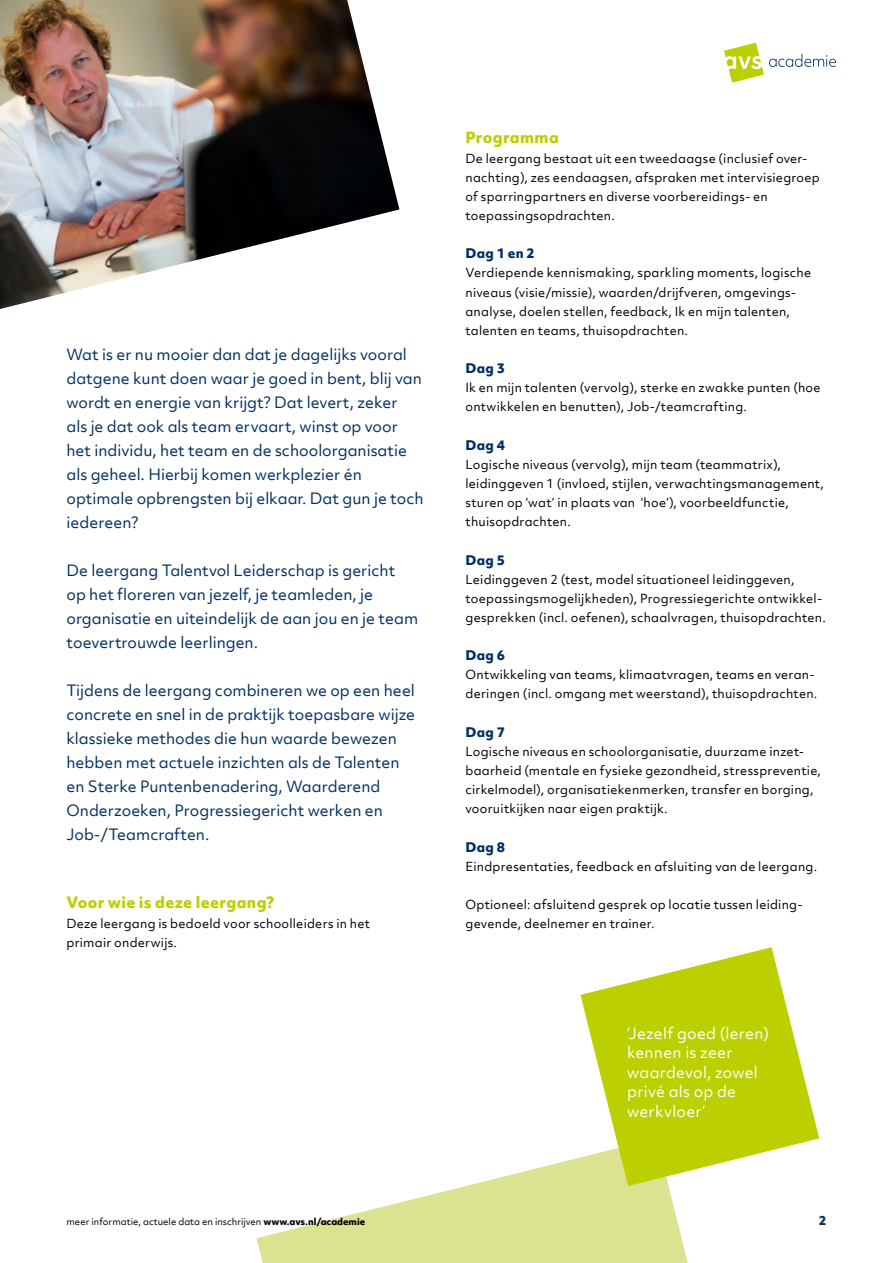
<style>
.page{position:relative;width:893px;height:1263px;background:#fff}
.page>*{position:absolute;margin:0;border:0;box-sizing:border-box;transform-origin:0 0}
.t1{font:15px/24px "Objektiv Mk 2";color:#003063}
.t2{font:15px/19.5px "Objektiv Mk 2";letter-spacing:.015em;color:#fff}
.t3{font:800 15px "Objektiv Mk 2";letter-spacing:.025em;color:#bccf00}
.t4{font:800 12.75px "Objektiv Mk 2";letter-spacing:.025em;color:#003063}
.t5{font:12px/19.2px "Objektiv Mk 2";letter-spacing:.02em;color:#000}
.t6{font:800 12px "Objektiv Mk 2";color:#003063}
.t7{font:9px "Objektiv Mk 2";color:#000}
.s1{font-weight:800}
</style>
<div class="page">
<svg style="left:256px;top:1157px;width:432px;height:106px;fill:#dbe390"></svg>
<svg style="left:580px;top:947px;width:239px;height:239px;fill:#bccf00"></svg>
<svg style="left:724px;top:43px;width:112px;height:40px"></svg>
<img style="left:0;top:0;width:399px;height:309px">
<p class="t1" style="left:66px;top:342px;width:359px">Wat is er nu mooier dan dat je dagelijks vooral datgene kunt doen waar je goed in bent, blij van wordt en energie van krijgt? Dat levert, zeker<br>als je dat ook als team ervaart, winst op voor het individu, het team en de schoolorganisatie als geheel. Hierbij komen werkplezier én optimale opbrengsten bij elkaar. Dat gun je toch iedereen?</p>
<p class="t1" style="left:66px;top:558px;width:353px">De leergang Talentvol Leiderschap is gericht op het floreren van jezelf, je teamleden, je organisatie en uiteindelijk de aan jou en je team toevertrouwde leerlingen.</p>
<p class="t1" style="left:66px;top:678px;width:350px">Tijdens de leergang combineren we op een heel concrete en snel in de praktijk toepasbare wijze klassieke methodes die hun waarde bewezen hebben met actuele inzichten als de Talenten en Sterke Puntenbenadering, Waarderend Onderzoeken, Progressiegericht werken en Job-/Teamcraften.</p>
<p class="t3" style="left:66px;top:892px;width:209px">Voor wie is deze leergang?</p>
<p class="t5" style="left:66px;top:914px;width:305px">Deze leergang is bedoeld voor schoolleiders in het primair onderwijs.</p>
<p class="t3" style="left:465px;top:126px;width:95px">Programma</p>
<p class="t5" style="left:465px;top:148px;width:356px">De leergang bestaat uit een tweedaagse (inclusief over&shy;nachting), zes eendaagsen, afspraken met intervisiegroep of sparringpartners en diverse voorbereidings- en toepassingsopdrachten.</p>
<p class="t4" style="left:465px;top:244px;width:71px">Dag 1 en 2</p>
<p class="t5" style="left:465px;top:263px;width:347px">Verdiepende kennismaking, sparkling moments, logische niveaus (visie/missie), waarden/drijfveren, omgevings&shy;analyse, doelen stellen, feedback, Ik en mijn talenten, talenten en teams, thuisopdrachten.</p>
<p class="t4" style="left:465px;top:359px;width:41px">Dag 3</p>
<p class="t5" style="left:465px;top:378px;width:357px">Ik en mijn talenten (vervolg), sterke en zwakke punten (hoe ontwikkelen en benutten), Job-/teamcrafting.</p>
<p class="t4" style="left:465px;top:436px;width:41px">Dag 4</p>
<p class="t5" style="left:465px;top:455px;width:360px">Logische niveaus (vervolg), mijn team (teammatrix), leidinggeven 1 (invloed, stijlen, verwachtingsmanagement, sturen op ‘wat’ in plaats van ‘hoe’), voorbeeldfunctie, thuisopdrachten.</p>
<p class="t4" style="left:465px;top:550px;width:41px">Dag 5</p>
<p class="t5" style="left:465px;top:569px;width:362px">Leidinggeven 2 (test, model situationeel leidinggeven, toepassingsmogelijkheden), Progressiegerichte ontwikkel&shy;gesprekken (incl. oefenen), schaalvragen, thuisopdrachten.</p>
<p class="t4" style="left:465px;top:646px;width:41px">Dag 6</p>
<p class="t5" style="left:465px;top:665px;width:353px">Ontwikkeling van teams, klimaatvragen, teams en veran&shy;deringen (incl. omgang met weerstand), thuisopdrachten.</p>
<p class="t4" style="left:465px;top:723px;width:41px">Dag 7</p>
<p class="t5" style="left:465px;top:742px;width:357px">Logische niveaus en schoolorganisatie, duurzame inzet&shy;baarheid (mentale en fysieke gezondheid, stresspreventie, cirkelmodel), organisatiekenmerken, transfer en borging, vooruitkijken naar eigen praktijk.</p>
<p class="t4" style="left:465px;top:837px;width:41px">Dag 8</p>
<p class="t5" style="left:465px;top:856px;width:353px">Eindpresentaties, feedback en afsluiting van de leergang.</p>
<p class="t5" style="left:465px;top:895px;width:339px">Optioneel: afsluitend gesprek op locatie tussen leiding&shy;gevende, deelnemer en trainer.</p>
<p class="t2" style="left:627px;top:1023px;width:143px">‘Jezelf goed (leren) kennen is zeer waardevol, zowel privé als op de werkvloer’</p>
<p class="t7" style="left:66px;top:1215px;width:300px">meer informatie, actuele data en inschrijven <span class="s1">www.avs.nl/academie</span></p>
<p class="t6" style="left:819px;top:1211px;width:9px">2</p>
</div>
